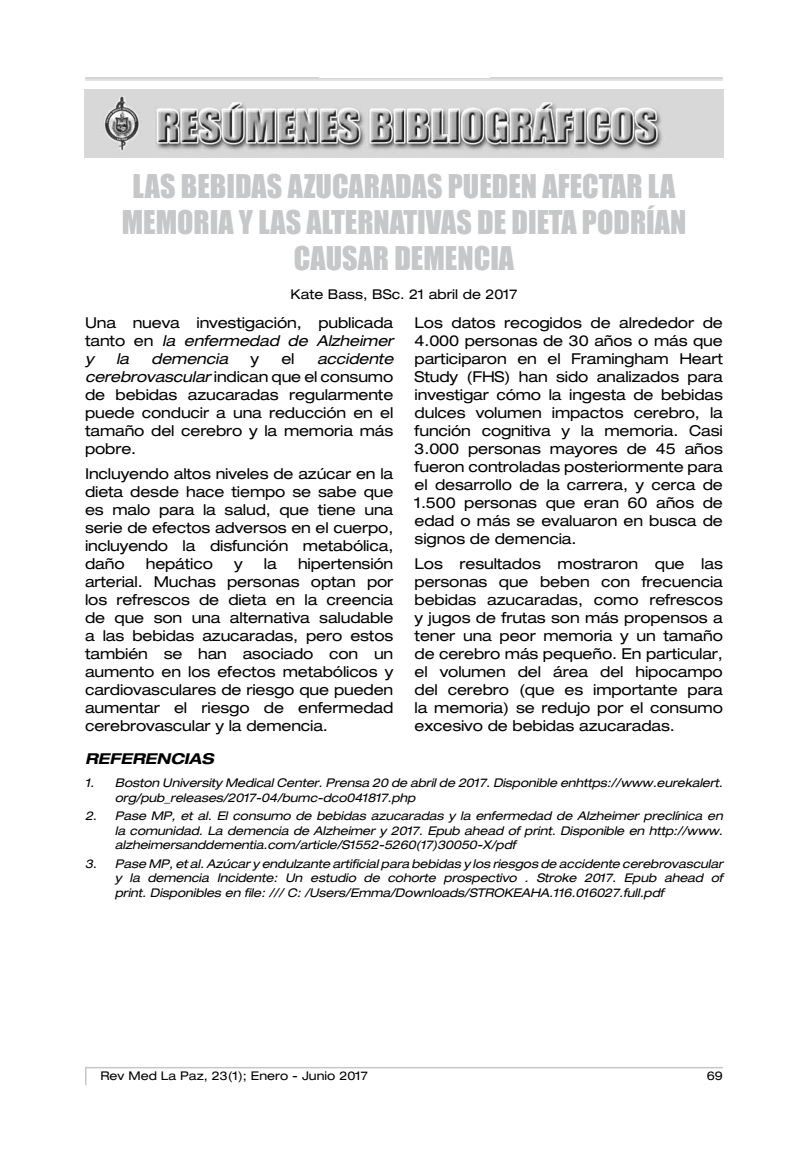
<style>
.page{position:relative;width:808px;height:1149px;background:#fff}
.page>*{position:absolute;margin:0;border:0;box-sizing:border-box;transform-origin:0 0}
.t1{font:30px/36px "Impact";color:#c6c7c8;text-align:center}
.t2{font:expanded 15px/18px "Helvetica Neue LT Std";letter-spacing:-.01em;color:#000;text-align:justify}
.t3{font:italic 700 expanded 15px "Helvetica Neue LT Std";color:#000}
.t4{font:italic expanded 15px "Helvetica Neue LT Std";letter-spacing:-.01em;color:#000}
.t5{font:expanded 13.5px "Helvetica Neue LT Std";color:#000}
.t6{font:italic expanded 12px/14.4px "Helvetica Neue LT Std";letter-spacing:-.01em;color:#000;text-align:justify}
.t7{font:expanded 12px "Helvetica Neue LT Std";color:#000}
.s1{font-style:italic}
</style>
<div class="page">
<hr style="left:85px;top:77px;width:638px;height:2px;background:#c6c7c8">
<hr style="left:85px;top:80px;width:638px;height:1px;background:#c6c7c8">
<hr style="left:85px;top:1066px;width:638px;height:2px;background:#c6c7c8">
<svg style="left:85px;top:1066px;width:2px;height:18px"></svg>
<img style="left:85px;top:89px;width:638px;height:68px">
<h1 class="t1" style="left:122px;top:168px;width:566px">LAS BEBIDAS AZUCARADAS PUEDEN AFECTAR LA<br>MEMORIA Y LAS ALTERNATIVAS DE DIETA PODRÍAN<br>CAUSAR DEMENCIA</h1>
<p class="t5" style="left:290px;top:286px;width:229px">Kate Bass, BSc. 21 abril de 2017</p>
<p class="t2" style="left:85px;top:313px;width:310px">Una nueva investigación, publicada tanto en <span class="s1">la enfermedad de Alzheimer y</span></p>
<p class="t2" style="left:415px;top:313px;width:310px">Los datos recogidos de alrededor de 4.000 personas de 30 años o más que participaron en el Framingham Heart Study (FHS) han sido analizados para investigar cómo la ingesta de bebidas dulces volumen impactos cerebro, la función cognitiva y la memoria. Casi 3.000 personas mayores de 45 años fueron controladas posteriormente para el desarrollo de la carrera, y cerca de 1.500 personas que eran 60 años de edad o más se evaluaron en busca de signos de demencia.</p>
<p class="t2" style="left:415px;top:554px;width:310px">Los resultados mostraron que las personas que beben con frecuencia bebidas azucaradas, como refrescos y jugos de frutas son más propensos a tener una peor memoria y un tamaño de cerebro más pequeño. En particular, el volumen del área del hipocampo del cerebro (que es importante para la memoria) se redujo por el consumo excesivo de bebidas azucaradas.</p>
<p class="t2" style="left:85px;top:349px;width:310px;text-indent:232px"><span class="s1">accidente cerebrovascular</span> indican que el consumo de bebidas azucaradas regularmente puede conducir a una reducción en el tamaño del cerebro y la memoria más pobre.</p>
<p class="t2" style="left:85px;top:464px;width:310px">Incluyendo altos niveles de azúcar en la dieta desde hace tiempo se sabe que es malo para la salud, que tiene una serie de efectos adversos en el cuerpo, incluyendo la disfunción metabólica, daño</p>
<p class="t4" style="left:116px;top:349px;width:14px">la</p>
<p class="t4" style="left:151px;top:349px;width:78px">demencia</p>
<p class="t2" style="left:250px;top:349px;width:10px">y</p>
<p class="t2" style="left:281px;top:349px;width:15px">el</p>
<p class="t2" style="left:85px;top:554px;width:310px;text-indent:213px">hipertensión arterial. Muchas personas optan por los refrescos de dieta en la creencia de que son una alternativa saludable a las bebidas azucaradas, pero estos también se han asociado con un aumento en los efectos metabólicos y cardiovasculares de riesgo que pueden aumentar el riesgo de enfermedad cerebrovascular y la demencia.</p>
<p class="t2" style="left:146px;top:554px;width:69px">hepático</p>
<p class="t2" style="left:234px;top:554px;width:10px">y</p>
<p class="t2" style="left:264px;top:554px;width:14px">la</p>
<p class="t3" style="left:85px;top:749px;width:130px">REFERENCIAS</p>
<p class="t6" style="left:115px;top:775px;width:610px;text-indent:-30px">1. Boston University Medical Center. Prensa 20 de abril de 2017. Disponible enhttps://www.eurekalert. org/pub_releases/2017-04/bumc-dco041817.php</p>
<p class="t6" style="left:115px;top:808px;width:610px;text-indent:-30px">2. Pase MP, et al. El consumo de bebidas azucaradas y la enfermedad de Alzheimer preclínica en la comunidad. La demencia de Alzheimer y 2017. Epub ahead of print. Disponible en http://www. alzheimersanddementia.com/article/S1552-5260(17)30050-X/pdf</p>
<p class="t6" style="left:115px;top:856px;width:610px;text-indent:-30px">3. Pase MP, et al. Azúcar y endulzante artificial para bebidas y los riesgos de accidente cerebrovascular y la demencia Incidente: Un estudio de cohorte prospectivo . Stroke 2017. Epub ahead of print. Disponibles en file: /// C: /Users/Emma/Downloads/STROKEAHA.116.016027.full.pdf</p>
<p class="t7" style="left:100px;top:1068px;width:269px">Rev Med La Paz, 23(1); Enero - Junio 2017</p>
<p class="t7" style="left:707px;top:1067px;width:18px">69</p>
</div>
